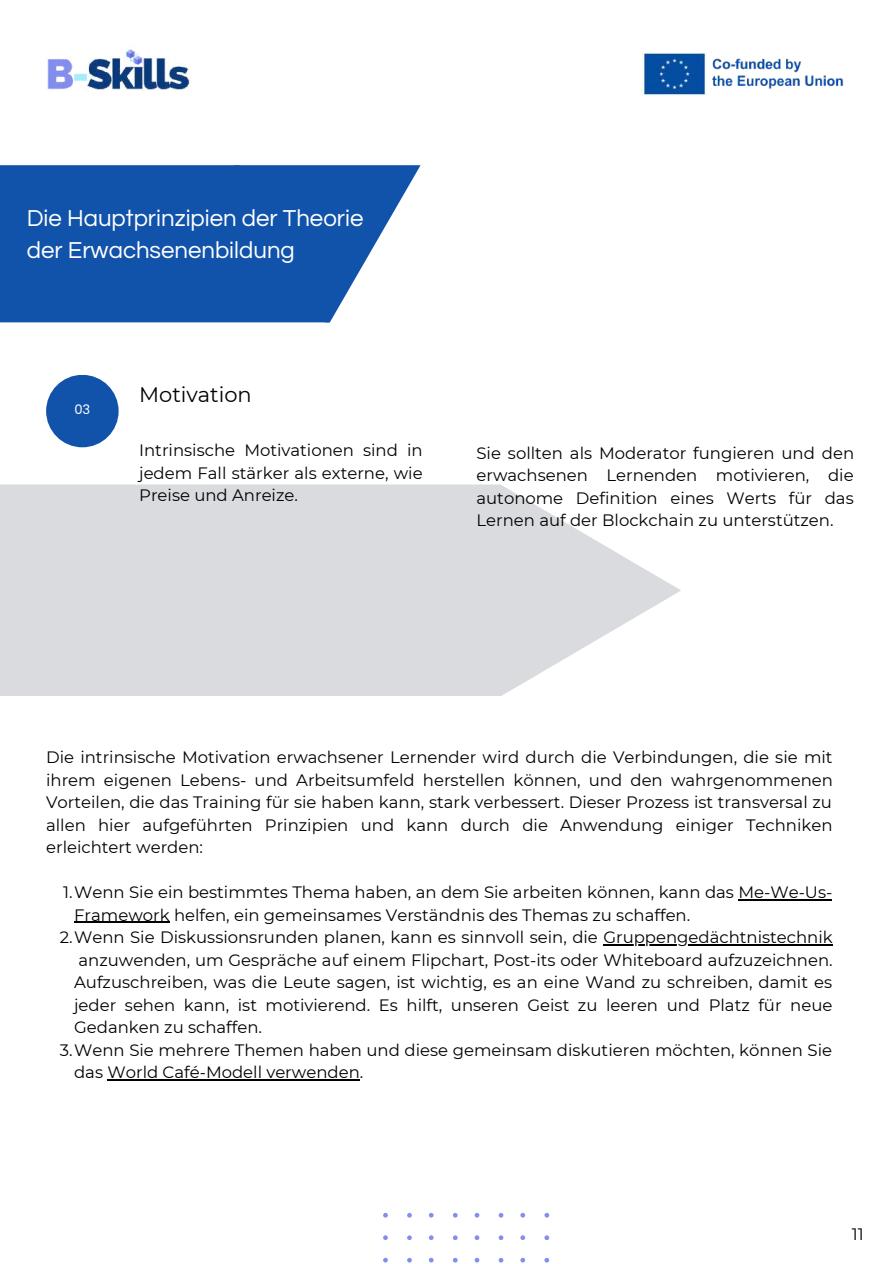
<style>
.page{position:relative;width:893px;height:1264px;background:#fff}
.page>*{position:absolute;margin:0;border:0;box-sizing:border-box;transform-origin:0 0}
.t1{font:24px/32.5px "Questrial";color:#fff}
.t2{font:21px "Montserrat";color:#000}
.t3{font:16.5px/22.5px "Montserrat";color:#000;text-align:justify}
.t4{font:13.05px "Poppins";color:#fff}
</style>
<div class="page">
<svg style="left:330px;top:165px;width:90px;height:157px"></svg>
<div style="left:0;top:165px;width:330px;height:157px;background:#1153aa"></div>
<svg style="left:383px;top:1212px;width:166px;height:50px"></svg>
<img style="left:47px;top:49px;width:143px;height:42px">
<img style="left:643px;top:52px;width:201px;height:44px">
<hr style="left:738px;top:899px;width:94px;height:1px;background:#000">
<hr style="left:74px;top:921px;width:96px;height:2px;background:#000">
<hr style="left:603px;top:944px;width:229px;height:1px;background:#000">
<hr style="left:107px;top:1079px;width:253px;height:1px;background:#000">
<div style="left:46px;top:375px;width:73px;height:72px;background:#1153aa;border-radius:50%"></div>
<svg style="left:0;top:484px;width:680px;height:212px;background:#dddfe3"></svg>
<h1 class="t1" style="left:27px;top:202px;width:338px">Die Hauptprinzipien der Theorie der Erwachsenenbildung</h1>
<p class="t4" style="left:74px;top:400px;width:17px">03</p>
<p class="t2" style="left:139px;top:382px;width:114px">Motivation</p>
<p class="t3" style="left:139px;top:439px;width:285px">Intrinsische Motivationen sind in jedem Fall stärker als externe, wie Preise und Anreize.</p>
<p class="t3" style="left:476px;top:441px;width:379px">Sie sollten als Moderator fungieren und den erwachsenen Lernenden motivieren, die autonome Definition eines Werts für das Lernen auf der Blockchain zu unterstützen.</p>
<p class="t3" style="left:46px;top:746px;width:788px">Die intrinsische Motivation erwachsener Lernender wird durch die Verbindungen, die sie mit ihrem eigenen Lebens- und Arbeitsumfeld herstellen können, und den wahrgenommenen Vorteilen, die das Training für sie haben kann, stark verbessert. Dieser Prozess ist transversal zu allen hier aufgeführten Prinzipien und kann durch die Anwendung einiger Techniken erleichtert werden:</p>
<p class="t3" style="left:63px;top:881px;width:770px">1.Wenn Sie ein bestimmtes Thema haben, an dem Sie arbeiten können, kann das Me-We-Us-</p>
<p class="t3" style="left:74px;top:903px;width:617px">Framework helfen, ein gemeinsames Verständnis des Themas zu schaffen.</p>
<p class="t3" style="left:60px;top:926px;width:774px">2.Wenn Sie Diskussionsrunden planen, kann es sinnvoll sein, die Gruppengedächtnistechnik</p>
<p class="t3" style="left:78px;top:948px;width:755px">anzuwenden, um Gespräche auf einem Flipchart, Post-its oder Whiteboard aufzuzeichnen.</p>
<p class="t3" style="left:74px;top:971px;width:759px">Aufzuschreiben, was die Leute sagen, ist wichtig, es an eine Wand zu schreiben, damit es</p>
<p class="t3" style="left:74px;top:993px;width:759px">jeder sehen kann, ist motivierend. Es hilft, unseren Geist zu leeren und Platz für neue</p>
<p class="t3" style="left:74px;top:1016px;width:189px">Gedanken zu schaffen.</p>
<p class="t3" style="left:60px;top:1038px;width:773px">3.Wenn Sie mehrere Themen haben und diese gemeinsam diskutieren möchten, können Sie</p>
<p class="t3" style="left:74px;top:1061px;width:290px">das World Café-Modell verwenden.</p>
<p class="t3" style="left:851px;top:1223px;width:13px">11</p>
</div>
